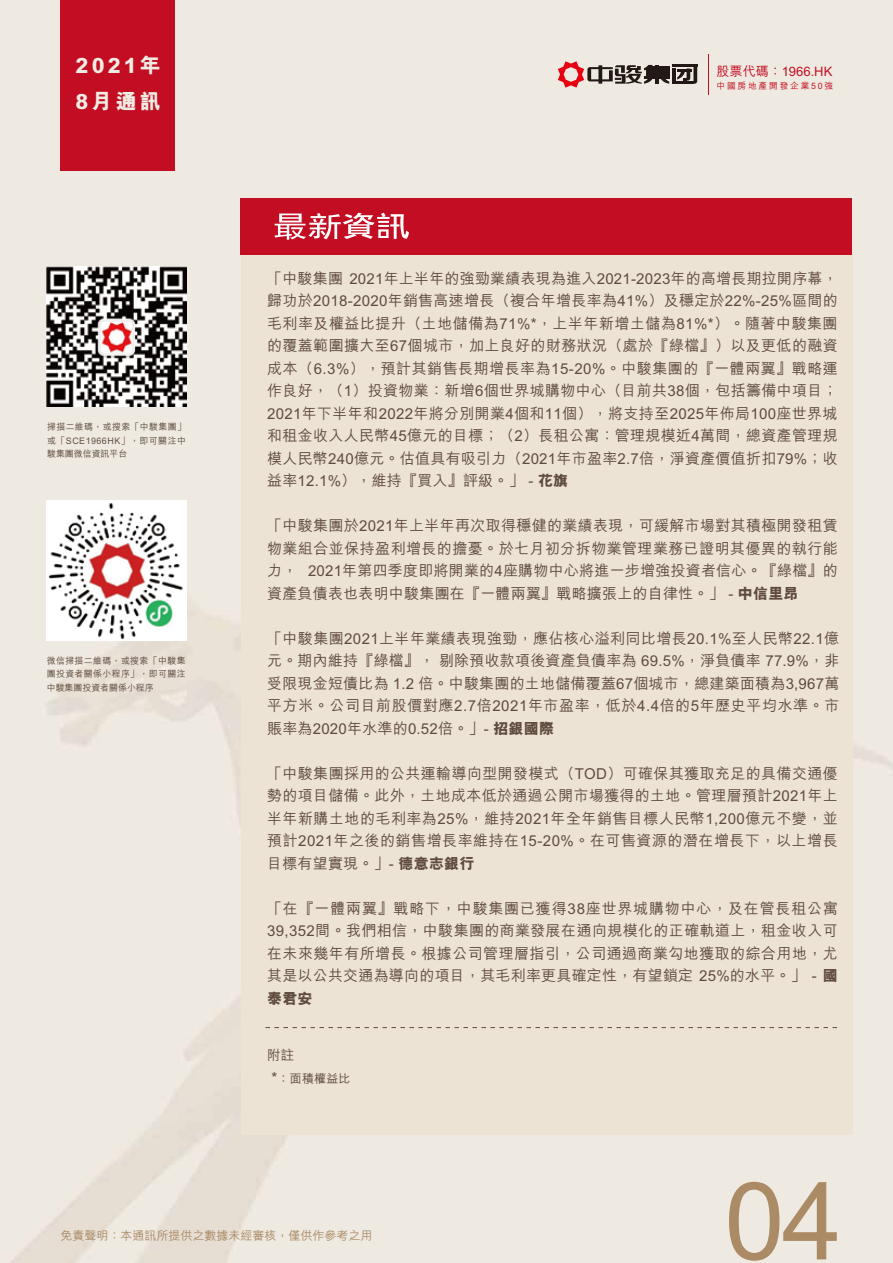
<style>
.page{position:relative;width:893px;height:1263px;background:#fff}
.page>*{position:absolute;margin:0;border:0;box-sizing:border-box;transform-origin:0 0}
.t1{font:108px "Arial";color:#ab8b66}
.t2{font:800 21px/36px "M Hei HK";letter-spacing:.15em;color:#f0ebe3}
.t3{font:500 15px/22.5px "M Hei HK";letter-spacing:.02em;color:#604c3f;text-align:justify}
.t4{font:500 13.5px "M Hei HK";color:#604c3f}
.t5{font:500 13.05px "M Hei HK";color:#c30d23}
.t6{font:500 12px "M Hei HK";color:#ab8b66}
.t7{font:500 12px "M Hei HK";letter-spacing:.015em;color:#604c3f}
.t8{font:500 9px/13.5px "M Hei HK";letter-spacing:.04em;color:#604c3f;text-align:justify}
.t9{font:500 8.7px "M Hei HK";letter-spacing:.2em;color:#c30d23}
.s1{font-weight:800}
.s2{font-size:15px}
</style>
<div class="page">
<img style="left:0;top:0;width:893px;height:1263px">
<div style="left:60px;top:0;width:115px;height:170px;background:#c30d23"></div>
<hr style="left:708px;top:54px;width:1px;height:41px;background:#c30d23">
<hr style="left:672px;top:65px;width:25px;height:2px;background:#221815">
<hr style="left:672px;top:82px;width:21px;height:2px;background:#221815">
<hr style="left:672px;top:68px;width:4px;height:16px;background:#221815">
<svg style="left:677px;top:67px;width:20px;height:17px"></svg>
<hr style="left:649px;top:66px;width:20px;height:2px;background:#221815">
<hr style="left:649px;top:69px;width:20px;height:2px;background:#221815">
<hr style="left:649px;top:71px;width:20px;height:2px;background:#221815">
<hr style="left:649px;top:74px;width:20px;height:2px;background:#221815">
<hr style="left:644px;top:77px;width:25px;height:2px;background:#221815">
<hr style="left:655px;top:65px;width:3px;height:19px;background:#221815">
<svg style="left:558px;top:61px;width:95px;height:27px;background:#b89692"></svg>
<svg style="left:660px;top:79px;width:9px;height:5px"></svg>
<img style="left:46px;top:267px;width:140px;height:139px">
<img style="left:47px;top:501px;width:139px;height:139px">
<div style="left:241px;top:250px;width:611px;height:885px;background:#ece3d5"></div>
<div style="left:240px;top:198px;width:612px;height:56px;background:#c30d23"></div>
<svg style="left:274px;top:213px;width:135px;height:27px"></svg>
<svg style="left:265px;top:1027px;width:572px;height:1px"></svg>
<h2 class="t2" style="left:76px;top:47px;width:87px">2021年<br>8月通訊</h2>
<p class="t8" style="left:47px;top:419px;width:140px">掃描二維碼，或搜索「中駿集團」或「SCE1966HK」，即可關注中駿集團微信資訊平台</p>
<p class="t8" style="left:47px;top:653px;width:140px">微信掃描二維碼，或搜索「中駿集團投資者關係小程序」，即可關注中駿集團投資者關係小程序</p>
<p class="t5" style="left:717px;top:62px;width:117px">股票代碼：1966.HK</p>
<p class="t9" style="left:717px;top:79px;width:118px">中國房地產開發企業50強</p>
<p class="t3" style="left:267px;top:266px;width:572px">「中駿集團 2021年上半年的強勁業績表現為進入2021-2023年的高增長期拉開序幕，歸功於2018-2020年銷售高速增長（複合年增長率為41%）及穩定於22%-25%區間的毛利率及權益比提升（土地儲備為71%*，上半年新增土儲為81%*）。隨著中駿集團的覆蓋範圍擴大至67個城市，加上良好的財務狀況（處於『綠檔』）以及更低的融資成本（6.3%），預計其銷售長期增長率為15-20%。中駿集團的『一體兩翼』戰略運作良好，（1）投資物業：新增6個世界城購物中心（目前共38個，包括籌備中項目；2021年下半年和2022年將分別開業4個和11個），將支持至2025年佈局100座世界城和租金收入人民幣45億元的目標；（2）長租公寓：管理規模近4萬間，總資產管理規模人民幣240億元。估值具有吸引力（2021年市盈率2.7倍，淨資產價值折扣79%；收益率12.1%），維持『買入』評級。」 - <span class="s1">花旗</span></p>
<p class="t3" style="left:267px;top:513px;width:572px">「中駿集團於2021年上半年再次取得穩健的業績表現，可緩解市場對其積極開發租賃物業組合並保持盈利增長的擔憂。於七月初分拆物業管理業務已證明其優異的執行能力， 2021年第四季度即將開業的4座購物中心將進一步增強投資者信心。『綠檔』的資產負債表也表明中駿集團在『一體兩翼』戰略擴張上的自律性。」 - <span class="s1">中信里昂</span></p>
<p class="t3" style="left:267px;top:626px;width:574px">「中駿集團2021上半年業績表現強勁，應佔核心溢利同比增長20.1%至人民幣22.1億元。期內維持『綠檔』， 剔除預收款項後資產負債率為 69.5%，淨負債率 77.9%，非受限現金短債比為 1.2 倍。中駿集團的土地儲備覆蓋67個城市，總建築面積為3,967萬平方米。公司目前股價對應2.7倍2021年市盈率，低於4.4倍的5年歷史平均水準。市賬率為2020年水準的0.52倍。」- <span class="s1">招銀國際</span></p>
<p class="t3" style="left:267px;top:761px;width:572px">「中駿集團採用的公共運輸導向型開發模式（TOD）可確保其獲取充足的具備交通優勢的項目儲備。此外，土地成本低於通過公開市場獲得的土地。管理層預計2021年上半年新購土地的毛利率為25%，維持2021年全年銷售目標人民幣1,200億元不變，並預計2021年之後的銷售增長率維持在15-20%。在可售資源的潛在增長下，以上增長目標有望實現。」- <span class="s1">德意志銀行</span></p>
<p class="t3" style="left:267px;top:896px;width:572px">「在『一體兩翼』戰略下，中駿集團已獲得38座世界城購物中心，及在管長租公寓39,352間。我們相信，中駿集團的商業發展在通向規模化的正確軌道上，租金收入可在未來幾年有所增長。根據公司管理層指引，公司通過商業勾地獲取的綜合用地，尤其是以公共交通為導向的項目，其毛利率更具確定性，有望鎖定 25%的水平。」 - <span class="s1">國泰君安</span></p>
<p class="t4" style="left:267px;top:1045px;width:29px">附註</p>
<p class="t7" style="left:272px;top:1069px;width:80px"><span class="s2">*</span>：面積權益比</p>
<p class="t6" style="left:60px;top:1227px;width:313px">免責聲明：本通訊所提供之數據未經審核，僅供作參考之用</p>
<h1 class="t1" style="left:724px;top:1147px;width:119px">04</h1>
</div>
